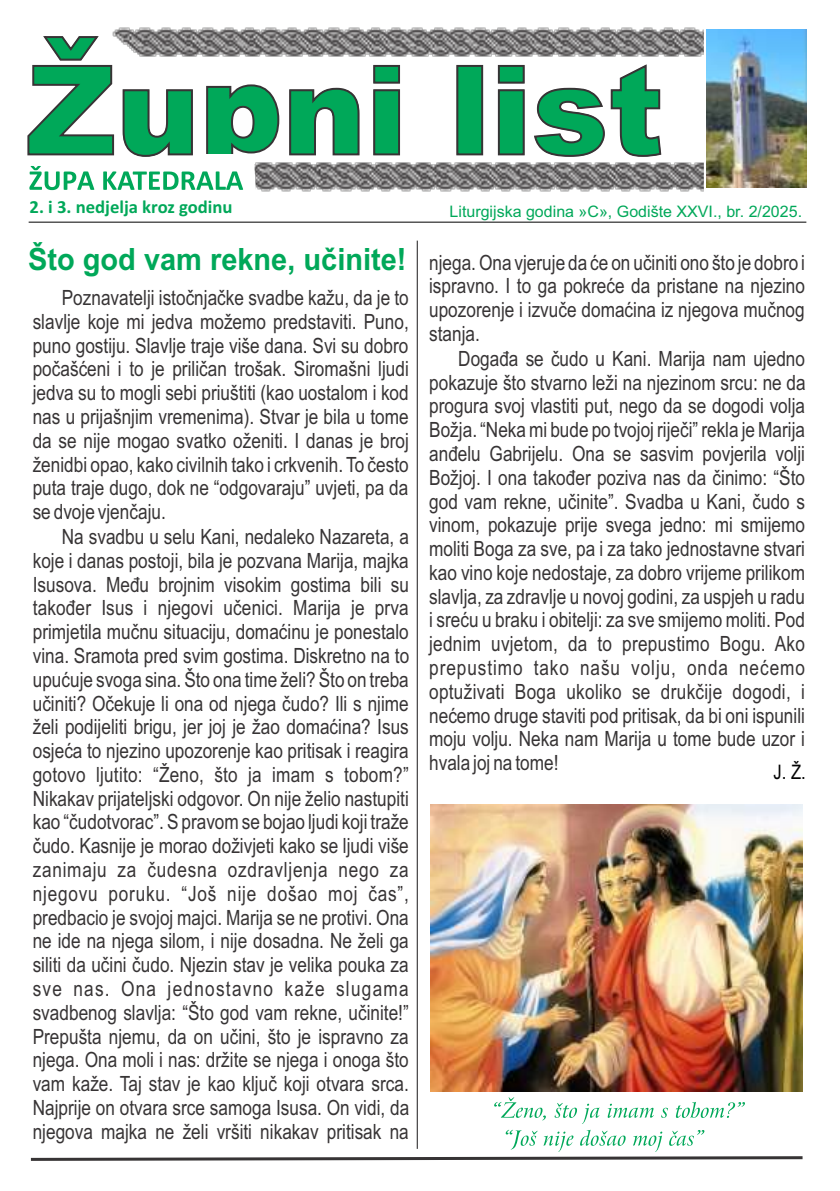
<style>
.page{position:relative;width:840px;height:1191px;background:#fff}
.page>*{position:absolute;margin:0;border:0;box-sizing:border-box;transform-origin:0 0}
.t1{font:700 30.8px "Arial Narrow";color:#00a859;scale:1.15 1}
.t2{font:21px/23.8px "Arial Narrow";color:#373435;text-align:justify}
.t3{font:20px "Arial Narrow";color:#020202}
.t4{font:700 18.6px "Calibri";color:#00a859}
.t5{font:15.8px "Arial";color:#00a859}
</style>
<div class="page">
<img style="left:706px;top:29px;width:99px;height:159px">
<hr style="left:29px;top:222px;width:776px;height:1px;background:#000">
<img style="left:112px;top:27px;width:591px;height:165px">
<svg style="left:27px;top:34px;width:253px;height:156px"></svg>
<svg style="left:288px;top:87px;width:72px;height:69px"></svg>
<svg style="left:372px;top:64px;width:29px;height:92px;background:#2f9d69"></svg>
<svg style="left:455px;top:64px;width:29px;height:92px;background:#1f9b61"></svg>
<svg style="left:496px;top:64px;width:29px;height:92px;background:#2f9d69"></svg>
<svg style="left:532px;top:64px;width:130px;height:94px"></svg>
<hr style="left:416px;top:241px;width:1px;height:907px;background:#373435">
<img style="left:430px;top:804px;width:372px;height:287px">
<svg style="left:30px;top:1097px;width:773px;height:64px"></svg>
<p class="t4" style="left:30px;top:199px;width:204px">2. i 3. nedjelja kroz godinu</p>
<h1 class="t1" style="left:28px;top:248px;width:330px">Što god vam rekne, učinite!</h1>
<p class="t2" style="left:33px;top:288px;width:377px;text-indent:29px">Poznavatelji istočnjačke svadbe kažu, da je to slavlje koje mi jedva možemo predstaviti. Puno, puno gostiju. Slavlje traje više dana. Svi su dobro počašćeni i to je priličan trošak. Siromašni ljudi jedva su to mogli sebi priuštiti (kao uostalom i kod nas u prijašnjim vremenima). Stvar je bila u tome da se nije mogao svatko oženiti. I danas je broj ženidbi opao, kako civilnih tako i crkvenih. To često puta traje dugo, dok ne “odgovaraju” uvjeti, pa da se dvoje vjenčaju.</p>
<p class="t2" style="left:33px;top:526px;width:378px;text-indent:29px">Na svadbu u selu Kani, nedaleko Nazareta, a koje i danas postoji, bila je pozvana Marija, majka Isusova. Među brojnim visokim gostima bili su također Isus i njegovi učenici. Marija je prva primjetila mučnu situaciju, domaćinu je ponestalo vina. Sramota pred svim gostima. Diskretno na to upućuje svoga sina. Što ona time želi? Što on treba učiniti? Očekuje li ona od njega čudo? Ili s njime želi podijeliti brigu, jer joj je žao domaćina? Isus osjeća to njezino upozorenje kao pritisak i reagira gotovo ljutito: “Ženo, što ja imam s tobom?” Nikakav prijateljski odgovor. On nije želio nastupiti kao “čudotvorac”. S pravom se bojao ljudi koji traže čudo. Kasnije je morao doživjeti kako se ljudi više zanimaju za čudesna ozdravljenja nego za njegovu poruku. “Još nije došao moj čas”, predbacio je svojoj majci. Marija se ne protivi. Ona ne ide na njega silom, i nije dosadna. Ne želi ga siliti da učini čudo. Njezin stav je velika pouka za sve nas. Ona jednostavno kaže slugama svadbenog slavlja: “Što god vam rekne, učinite!” Prepušta njemu, da on učini, što je ispravno za njega. Ona moli i nas: držite se njega i onoga što vam kaže. Taj stav je kao ključ koji otvara srca.<br>Najprije on otvara srce samoga Isusa. On vidi, da njegova majka ne želi vršiti nikakav pritisak na</p>
<p class="t5" style="left:449px;top:206px;width:354px">Liturgijska godina »C», Godište XXVI., br. 2/2025.</p>
<p class="t2" style="left:429px;top:252px;width:377px">njega. Ona vjeruje da će on učiniti ono što je dobro i ispravno. I to ga pokreće da pristane na njezino upozorenje i izvuče domaćina iz njegova mučnog stanja.</p>
<p class="t2" style="left:429px;top:348px;width:378px;text-indent:29px">Događa se čudo u Kani. Marija nam ujedno pokazuje što stvarno leži na njezinom srcu: ne da progura svoj vlastiti put, nego da se dogodi volja Božja. “Neka mi bude po tvojoj riječi” rekla je Marija anđelu Gabrijelu. Ona se sasvim povjerila volji Božjoj. I ona također poziva nas da činimo: “Što god vam rekne, učinite”. Svadba u Kani, čudo s vinom, pokazuje prije svega jedno: mi smijemo moliti Boga za sve, pa i za tako jednostavne stvari kao vino koje nedostaje, za dobro vrijeme prilikom slavlja, za zdravlje u novoj godini, za uspjeh u radu i sreću u braku i obitelji: za sve smijemo moliti. Pod jednim uvjetom, da to prepustimo Bogu. Ako prepustimo tako našu volju, onda nećemo optuživati Boga ukoliko se drukčije dogodi, i nećemo druge staviti pod pritisak, da bi oni ispunili moju volju. Neka nam Marija u tome bude uzor i hvala joj na tome!</p>
<p class="t3" style="left:773px;top:764px;width:34px">J. Ž.</p>
</div>
